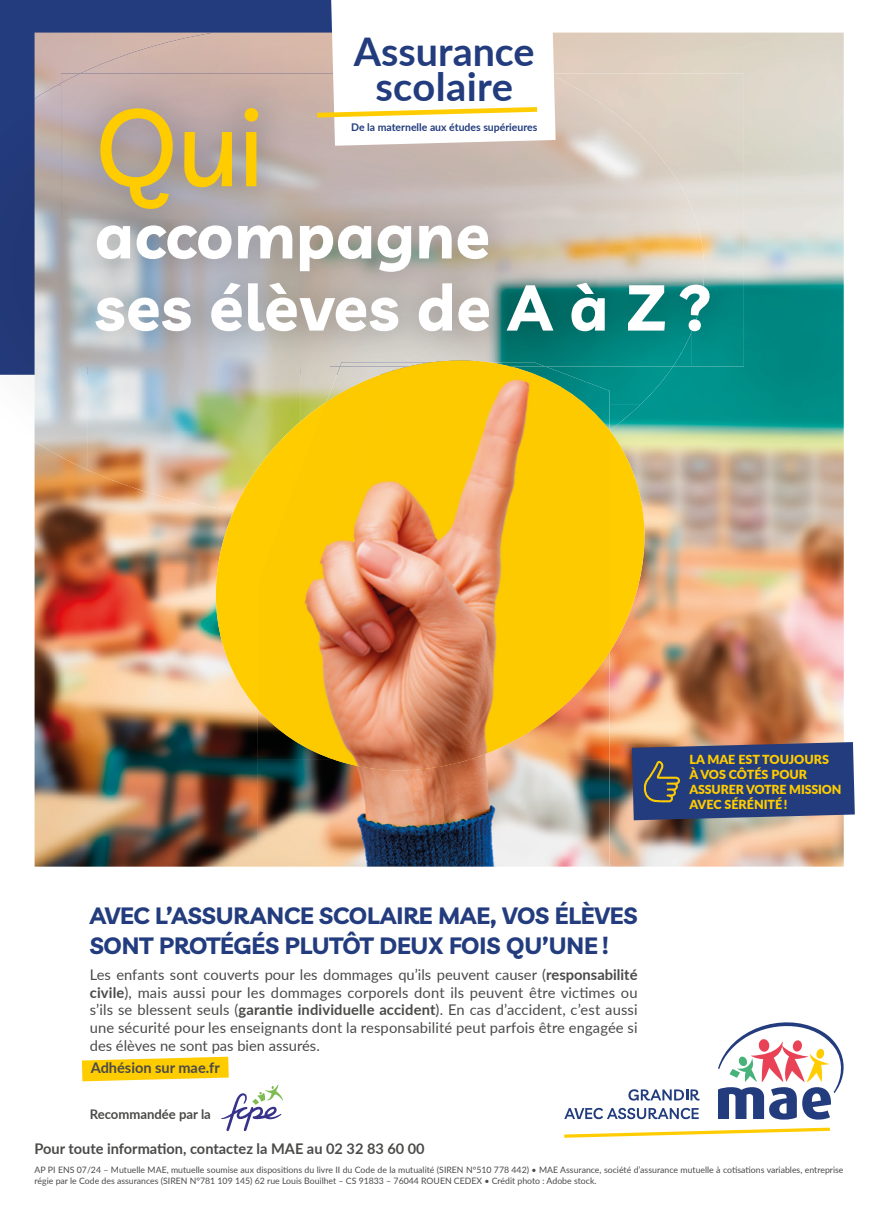
<style>
.page{position:relative;width:872px;height:1212px;background:#fff}
.page>*{position:absolute;margin:0;border:0;box-sizing:border-box;transform-origin:0 0}
.t1{font:500 108.3px "Livvic";color:#fc0}
.t2{font:700 63.9px/72.2px "Livvic";letter-spacing:.01em;color:#fff}
.t3{font:700 39.45px/34.5px "Lato";color:#223c7e;text-align:center}
.t4{font:700 23.55px/29.4px "Livvic";letter-spacing:-.005em;color:#223c7e}
.t5{font:14.7px/17.7px "Lato";color:#4a4a49;text-align:justify}
.t6{font:700 14.7px "Lato";color:#4a4a49}
.t7{font:700 13.2px "Lato";color:#4a4a49}
.t8{font:900 12.45px/15px "Lato";color:#fc0}
.t9{font:700 10.65px "Lato";color:#223c7e}
.t10{font:8.85px/10.6px "Lato";color:#4a4a49}
.s1{font-weight:700}
</style>
<div class="page">
<div style="left:0;top:0;width:479px;height:374px;background:#223c7e"></div>
<img style="left:35px;top:33px;width:808px;height:834px">
<img style="left:214px;top:32px;width:98px;height:1px">
<img style="left:0;top:99px;width:35px;height:342px">
<div style="left:56px;top:33px;width:256px;height:52px;background:#d1b4a9"></div>
<img style="left:35px;top:85px;width:52px;height:385px">
<img style="left:87px;top:366px;width:99px;height:144px">
<svg style="left:718px;top:1022px;width:126px;height:97px"></svg>
<svg style="left:628px;top:1089px;width:71px;height:11px"></svg>
<svg style="left:564px;top:1108px;width:135px;height:11px"></svg>
<svg style="left:564px;top:1127px;width:266px;height:11px"></svg>
<img style="left:186px;top:366px;width:488px;height:429px">
<img style="left:258px;top:760px;width:351px;height:107px">
<img style="left:258px;top:714px;width:4px;height:46px">
<img style="left:262px;top:366px;width:347px;height:404px">
<img style="left:258px;top:371px;width:134px;height:343px">
<img style="left:524px;top:509px;width:85px;height:226px">
<svg style="left:82px;top:1057px;width:201px;height:74px"></svg>
<div style="left:597px;top:73px;width:147px;height:49px;background:#dfd4c5"></div>
<div style="left:651px;top:122px;width:93px;height:49px;background:#dad1c4"></div>
<img style="left:704px;top:171px;width:40px;height:49px">
<img style="left:704px;top:220px;width:40px;height:146px">
<img style="left:61px;top:73px;width:536px;height:293px">
<img style="left:597px;top:101px;width:54px;height:265px">
<img style="left:650px;top:146px;width:54px;height:220px">
<img style="left:432px;top:360px;width:56px;height:2px">
<img style="left:340px;top:362px;width:205px;height:4px">
<img style="left:408px;top:362px;width:102px;height:4px">
<svg style="left:632px;top:742px;width:223px;height:78px;background:#33477c"></svg>
<svg style="left:312px;top:0;width:243px;height:146px"></svg>
<h3 class="t3" style="left:354px;top:33px;width:182px">Assurance scolaire</h3>
<p class="t9" style="left:351px;top:119px;width:188px">De la maternelle aux études supérieures</p>
<h1 class="t1" style="left:95px;top:67px;width:171px">Qui</h1>
<h2 class="t2" style="left:95px;top:194px;width:619px">accompagne<br>ses élèves de A à Z ?</h2>
<h3 class="t4" style="left:90px;top:899px;width:549px">AVEC L’ASSURANCE SCOLAIRE MAE, VOS ÉLÈVES<br>SONT PROTÉGÉS PLUTÔT DEUX FOIS QU’UNE !</h3>
<p class="t5" style="left:90px;top:965px;width:549px">Les enfants sont couverts pour les dommages qu’ils peuvent causer (<span class="s1">responsabilité civile</span>), mais aussi pour les dommages corporels dont ils peuvent être victimes ou s’ils se blessent seuls (<span class="s1">garantie individuelle accident</span>). En cas d’accident, c’est aussi une sécurité pour les enseignants dont la responsabilité peut parfois être engagée si des élèves ne sont pas bien assurés.</p>
<p class="t6" style="left:91px;top:1057px;width:131px">Adhésion sur mae.fr</p>
<p class="t7" style="left:90px;top:1104px;width:123px">Recommandée par la</p>
<p class="t8" style="left:689px;top:752px;width:153px">LA MAE EST TOUJOURS<br>À VOS CÔTÉS POUR<br>ASSURER VOTRE MISSION<br>AVEC SÉRÉNITÉ !</p>
<p class="t6" style="left:35px;top:1137px;width:392px">Pour toute information, contactez la MAE au 02 32 83 60 00</p>
<p class="t10" style="left:35px;top:1164px;width:810px">AP PI ENS 07/24 – Mutuelle MAE, mutuelle soumise aux dispositions du livre II du Code de la mutualité (SIREN N°510 778 442) • MAE Assurance, société d’assurance mutuelle à cotisations variables, entreprise régie par le Code des assurances (SIREN N°781 109 145) 62 rue Louis Bouilhet – CS 91833 – 76044 ROUEN CEDEX • Crédit photo : Adobe stock.</p>
</div>
